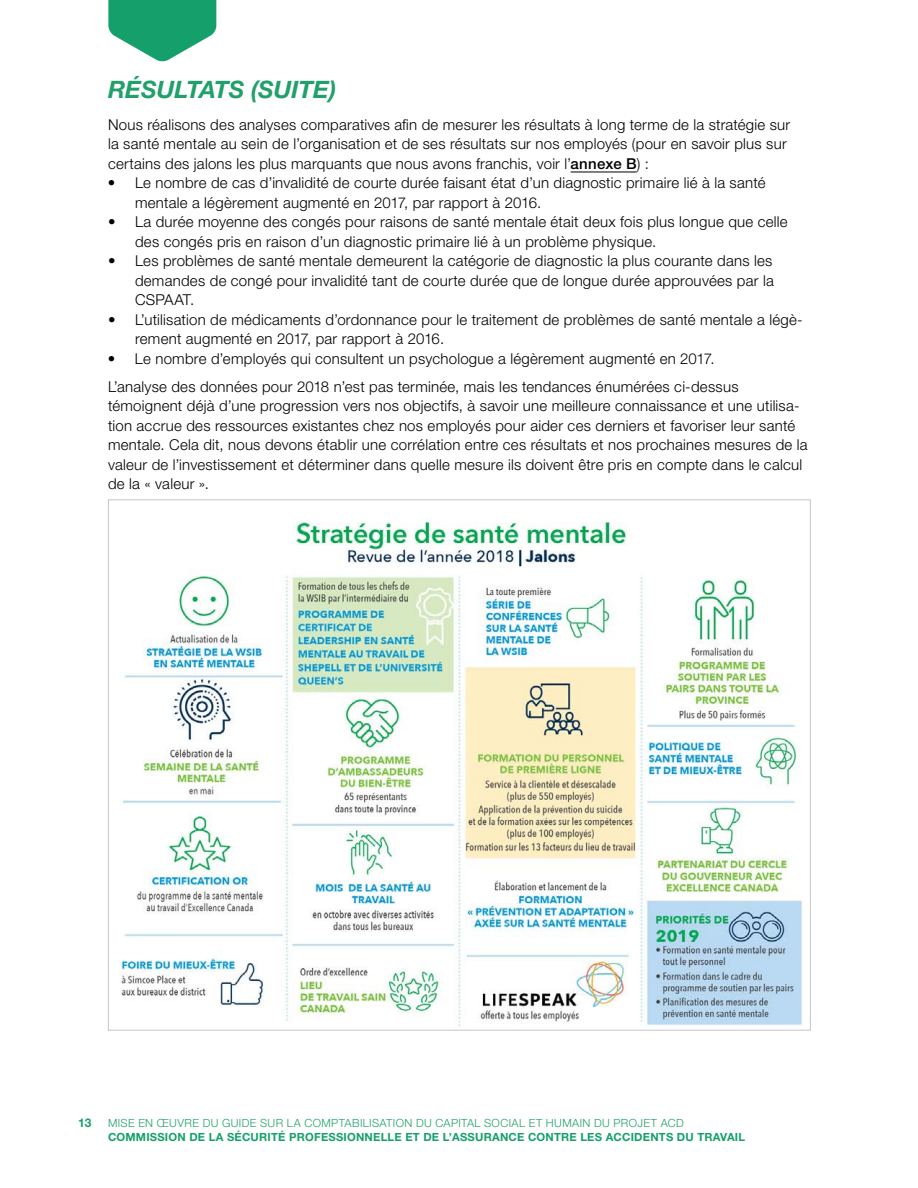
<style>
.page{position:relative;width:918px;height:1188px;background:#fff}
.page>*{position:absolute;margin:0;border:0;box-sizing:border-box;transform-origin:0 0}
.t1{font:italic 700 24px "Helvetica Neue LT Std";color:#21a06b}
.t2{font:300 15px/19.5px "Helvetica Neue LT Std";letter-spacing:.015em;color:#000}
.t3{font:700 12px "Helvetica Neue LT Std";color:#15a06b}
.t4{font:700 11.25px "Helvetica Neue LT Std";letter-spacing:.02em;color:#15a06b}
.t5{font:300 11.25px "Helvetica Neue LT Std";letter-spacing:.035em;color:#21a06b}
.s1{font-weight:500}
</style>
<div class="page">
<svg style="left:108px;top:0;width:108px;height:62px"></svg>
<hr style="left:571px;top:172px;width:66px;height:1px;background:#000">
<img style="left:120px;top:521px;width:683px;height:506px">
<h2 class="t1" style="left:108px;top:75px;width:230px">RÉSULTATS (SUITE)</h2>
<p class="t2" style="left:108px;top:115px;width:684px">Nous réalisons des analyses comparatives afin de mesurer les résultats à long terme de la stratégie sur la santé mentale au sein de l’organisation et de ses résultats sur nos employés (pour en savoir plus sur certains des jalons les plus marquants que nous avons franchis, voir l’<span class="s1">annexe B</span>) :</p>
<p class="t2" style="left:135px;top:173px;width:632px;text-indent:-27px">• Le nombre de cas d’invalidité de courte durée faisant état d’un diagnostic primaire lié à la santé mentale a légèrement augmenté en 2017, par rapport à 2016.</p>
<p class="t2" style="left:135px;top:212px;width:654px;text-indent:-27px">• La durée moyenne des congés pour raisons de santé mentale était deux fois plus longue que celle des congés pris en raison d’un diagnostic primaire lié à un problème physique.</p>
<p class="t2" style="left:135px;top:251px;width:640px;text-align:justify;text-indent:-27px">• Les problèmes de santé mentale demeurent la catégorie de diagnostic la plus courante dans les demandes de congé pour invalidité tant de courte durée que de longue durée approuvées par la CSPAAT.</p>
<p class="t2" style="left:135px;top:310px;width:669px;text-indent:-27px">• L’utilisation de médicaments d’ordonnance pour le traitement de problèmes de santé mentale a légè&shy;rement augmenté en 2017, par rapport à 2016.</p>
<p class="t2" style="left:108px;top:349px;width:608px">• Le nombre d’employés qui consultent un psychologue a légèrement augmenté en 2017.</p>
<p class="t2" style="left:108px;top:376px;width:701px">L’analyse des données pour 2018 n’est pas terminée, mais les tendances énumérées ci-dessus témoignent déjà d’une progression vers nos objectifs, à savoir une meilleure connaissance et une utilisa&shy;tion accrue des ressources existantes chez nos employés pour aider ces derniers et favoriser leur santé mentale. Cela dit, nous devons établir une corrélation entre ces résultats et nos prochaines mesures de la valeur de l’investissement et déterminer dans quelle mesure ils doivent être pris en compte dans le calcul de la « valeur ».</p>
<p class="t3" style="left:78px;top:1116px;width:15px">13</p>
<p class="t5" style="left:108px;top:1116px;width:577px">MISE EN ŒUVRE DU GUIDE SUR LA COMPTABILISATION DU CAPITAL SOCIAL ET HUMAIN DU PROJET ACD</p>
<p class="t4" style="left:108px;top:1130px;width:639px">COMMISSION DE LA SÉCURITÉ PROFESSIONNELLE ET DE L’ASSURANCE CONTRE LES ACCIDENTS DU TRAVAIL</p>
</div>
